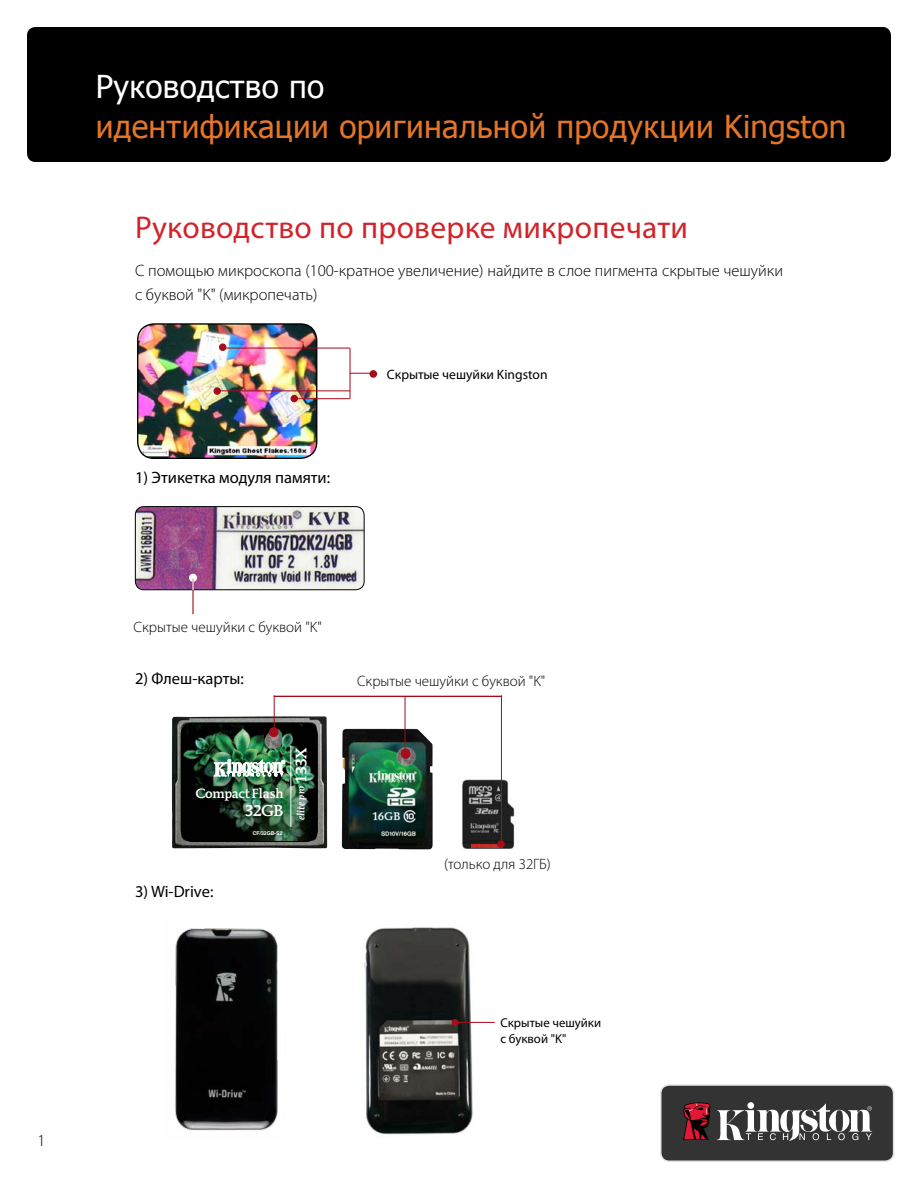
<style>
.page{position:relative;width:918px;height:1188px;background:#fff}
.page>*{position:absolute;margin:0;border:0;box-sizing:border-box;transform-origin:0 0}
.t1{font:31.5px "Tahoma";letter-spacing:.01em;color:#e57629}
.t2{font:31.5px "Myriad Pro";letter-spacing:.01em;color:#d2232a}
.t3{font:31.5px "Tahoma";letter-spacing:.01em;color:#fff}
.t4{font:300 16.5px/24px "Myriad Pro";color:#000}
.t5{font:16.5px "Myriad Pro";color:#000}
.t6{font:500 15.6px "Mendoza Roman";color:#fff}
.t7{font:300 15px "Myriad Pro";color:#000}
.t8{font:13.65px "Myriad Pro";color:#000}
.t9{font:500 13.35px "Mendoza Roman";color:#fff}
.t10{font:12.75px/15.3px "Myriad Pro";color:#000}
.t11{font:italic 500 10.2px "Mendoza Roman";letter-spacing:-.02em;color:#fff}
.t12{font:700 5.25px "Helvetica";color:#fff}
.s1{font-style:normal;font-size:15.15px}
</style>
<div class="page">
<div style="left:661px;top:1085px;width:233px;height:76px;background:#333;border-radius:9px"></div>
<div style="left:660px;top:1084px;width:234px;height:78px;border:2px solid #e5e4e5;border-radius:9px"></div>
<svg style="left:717px;top:1104px;width:155px;height:37px"></svg>
<svg style="left:683px;top:1102px;width:27px;height:38px"></svg>
<div style="left:27px;top:27px;width:864px;height:135px;background:#000;border-radius:9px"></div>
<img style="left:139px;top:324px;width:178px;height:134px">
<div style="left:137px;top:323px;width:180px;height:136px;border:1px solid #000;border-radius:16px"></div>
<svg style="left:215px;top:389px;width:4px;height:4px"></svg>
<div style="left:213px;top:387px;width:8px;height:8px;border:1px solid #a70c1b;border-radius:50%"></div>
<div style="left:369px;top:370px;width:8px;height:8px;border:1px solid #a70c1b;border-radius:50%"></div>
<div style="left:291px;top:395px;width:6px;height:7px;background:#a70c1b;border-radius:50%"></div>
<div style="left:291px;top:395px;width:7px;height:7px;border:1px solid #a70c1b;border-radius:50%"></div>
<svg style="left:221px;top:344px;width:5px;height:6px"></svg>
<div style="left:219px;top:343px;width:7px;height:8px;border:1px solid #a70c1b;border-radius:50%"></div>
<hr style="left:295px;top:398px;width:55px;height:1px;background:#a70c1b">
<svg style="left:351px;top:371px;width:25px;height:6px"></svg>
<hr style="left:217px;top:390px;width:133px;height:1px;background:#a70c1b">
<hr style="left:223px;top:348px;width:127px;height:1px;background:#a70c1b">
<hr style="left:350px;top:348px;width:1px;height:51px;background:#a70c1b">
<img style="left:135px;top:507px;width:229px;height:83px">
<div style="left:135px;top:506px;width:230px;height:84px;border:1px solid #000;border-radius:9px"></div>
<div style="left:190px;top:574px;width:6px;height:7px;background:#fff;border-radius:50%"></div>
<div style="left:189px;top:574px;width:8px;height:8px;border:1px solid #fff;border-radius:50%"></div>
<hr style="left:192px;top:579px;width:2px;height:35px;background:#a70c1b">
<svg style="left:192px;top:575px;width:2px;height:15px"></svg>
<img style="left:172px;top:716px;width:155px;height:133px">
<img style="left:181px;top:723px;width:136px;height:119px">
<svg style="left:214px;top:759px;width:71px;height:18px"></svg>
<hr style="left:290px;top:746px;width:1px;height:81px;background:#fff">
<img style="left:265px;top:732px;width:17px;height:17px;border-radius:9px">
<div style="left:181px;top:723px;width:137px;height:119px;border:1px solid #000;border-radius:11px"></div>
<img style="left:342px;top:729px;width:91px;height:120px">
<hr style="left:274px;top:696px;width:228px;height:1px;background:#a70c1b">
<div style="left:270px;top:728px;width:8px;height:8px;background:#a70c1b;border-radius:50%"></div>
<div style="left:269px;top:727px;width:10px;height:10px;border:2px solid #a70c1b;border-radius:50%"></div>
<div style="left:402px;top:750px;width:8px;height:8px;background:#a70c1b;border-radius:50%"></div>
<div style="left:401px;top:749px;width:10px;height:10px;border:2px solid #a70c1b;border-radius:50%"></div>
<img style="left:462px;top:776px;width:53px;height:73px">
<hr style="left:405px;top:697px;width:1px;height:59px;background:#a70c1b">
<hr style="left:501px;top:695px;width:1px;height:149px;background:#a70c1b">
<hr style="left:274px;top:695px;width:1px;height:37px;background:#a70c1b">
<img style="left:472px;top:844px;width:27px;height:4px">
<svg style="left:499px;top:842px;width:4px;height:4px"></svg>
<div style="left:497px;top:840px;width:8px;height:8px;border:1px solid #a70c1b;border-radius:50%"></div>
<img style="left:175px;top:928px;width:103px;height:203px">
<img style="left:364px;top:927px;width:117px;height:208px">
<hr style="left:457px;top:1022px;width:38px;height:1px;background:#a70c1b">
<div style="left:452px;top:1019px;width:7px;height:7px;border:1px solid #a70c1b;border-radius:50%"></div>
<p class="t4" style="left:38px;top:1129px;width:10px">1</p>
<h1 class="t3" style="left:96px;top:65px;width:230px">Руководство по</h1>
<h1 class="t1" style="left:96px;top:106px;width:752px">идентификации оригинальной продукции Kingston</h1>
<h1 class="t2" style="left:135px;top:208px;width:555px">Руководство по проверке микропечати</h1>
<p class="t4" style="left:135px;top:258px;width:650px">С помощью микроскопа (100-кратное увеличение) найдите в слое пигмента скрытые чешуйки с буквой "K" (микропечать)</p>
<p class="t5" style="left:135px;top:468px;width:197px">1) Этикетка модуля памяти:</p>
<p class="t8" style="left:387px;top:366px;width:162px">Скрытые чешуйки Kingston</p>
<p class="t7" style="left:134px;top:618px;width:190px">Скрытые чешуйки с буквой "K"</p>
<p class="t5" style="left:135px;top:669px;width:110px">2) Флеш-карты:</p>
<p class="t9" style="left:195px;top:785px;width:90px">CompactFlash</p>
<p class="t6" style="left:244px;top:801px;width:41px">32GB</p>
<p class="t12" style="left:253px;top:829px;width:31px">CF/32GB-S2</p>
<p class="t11" style="left:295px;top:820px;width:73px;rotate:-90deg">elite pro <span class="s1">133X</span></p>
<p class="t5" style="left:135px;top:881px;width:80px">3) Wi-Drive:</p>
<p class="t7" style="left:357px;top:672px;width:190px">Скрытые чешуйки с буквой "K"</p>
<p class="t7" style="left:444px;top:854px;width:108px">(только для 32ГБ)</p>
<p class="t10" style="left:500px;top:1015px;width:102px">Скрытые чешуйки с буквой "K"</p>
</div>
